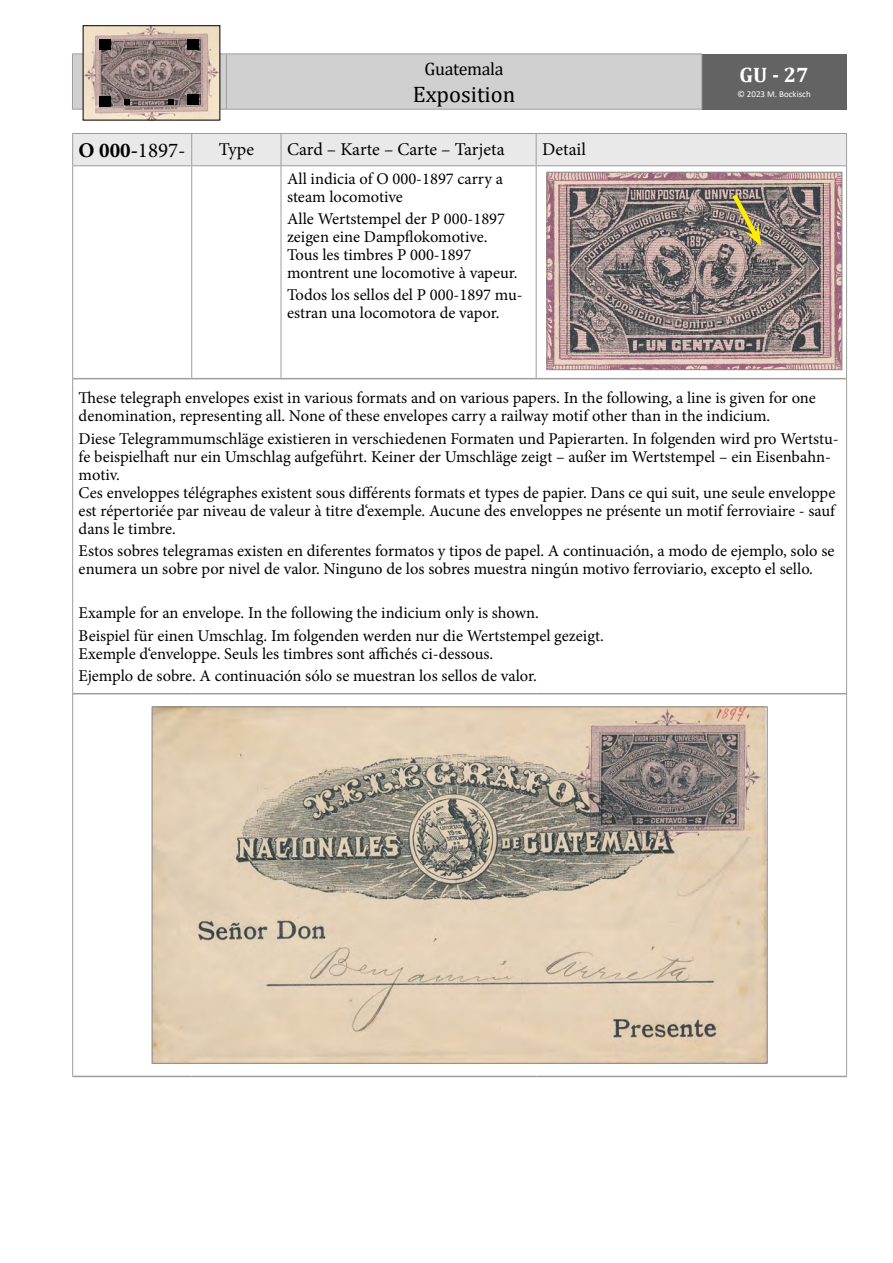
<style>
.page{position:relative;width:893px;height:1263px;background:#fff}
.page>*{position:absolute;margin:0;border:0;box-sizing:border-box;transform-origin:0 0}
.t1{font:22.5px "Cambria";color:#000}
.t2{font:700 21px "Minion Pro";color:#000}
.t3{font:700 21px "Cambria";color:#fff}
.t4{font:18px "Minion Pro";color:#000}
.t5{font:18px "Cambria";letter-spacing:-.02em;color:#000}
.t6{font:16.5px/18px "Minion Pro";color:#000}
.t7{font:9px "Calibri";color:#fff}
.s1{font-weight:400}
</style>
<div class="page">
<div style="left:702px;top:54px;width:144px;height:55px;background:#646363"></div>
<hr style="left:702px;top:54px;width:1px;height:55px;background:#9d9d9c">
<hr style="left:72px;top:109px;width:154px;height:1px;background:#9d9d9c">
<hr style="left:226px;top:109px;width:476px;height:1px;background:#9d9d9c">
<img style="left:85px;top:28px;width:133px;height:90px">
<div style="left:188px;top:40px;width:11px;height:10px;background:#000"></div>
<div style="left:99px;top:40px;width:11px;height:10px;background:#000"></div>
<svg style="left:72px;top:54px;width:630px;height:55px"></svg>
<div style="left:73px;top:134px;width:773px;height:31px;background:#e9e9e9"></div>
<hr style="left:72px;top:133px;width:120px;height:1px;background:#9d9d9c">
<hr style="left:72px;top:134px;width:1px;height:31px;background:#9d9d9c">
<hr style="left:192px;top:133px;width:89px;height:1px;background:#9d9d9c">
<hr style="left:191px;top:134px;width:1px;height:31px;background:#9d9d9c">
<hr style="left:281px;top:133px;width:255px;height:1px;background:#9d9d9c">
<hr style="left:281px;top:134px;width:1px;height:31px;background:#9d9d9c">
<hr style="left:536px;top:133px;width:311px;height:1px;background:#9d9d9c">
<hr style="left:536px;top:134px;width:1px;height:31px;background:#9d9d9c">
<hr style="left:846px;top:134px;width:1px;height:31px;background:#9d9d9c">
<hr style="left:72px;top:165px;width:120px;height:1px;background:#9d9d9c">
<hr style="left:72px;top:166px;width:1px;height:213px;background:#9d9d9c">
<hr style="left:192px;top:165px;width:89px;height:1px;background:#9d9d9c">
<hr style="left:191px;top:166px;width:1px;height:212px;background:#9d9d9c">
<hr style="left:72px;top:379px;width:1px;height:315px;background:#9d9d9c">
<hr style="left:72px;top:694px;width:1px;height:382px;background:#9d9d9c">
<hr style="left:281px;top:165px;width:255px;height:1px;background:#9d9d9c">
<hr style="left:281px;top:166px;width:1px;height:212px;background:#9d9d9c">
<hr style="left:536px;top:165px;width:311px;height:1px;background:#9d9d9c">
<hr style="left:536px;top:166px;width:1px;height:212px;background:#9d9d9c">
<hr style="left:846px;top:166px;width:1px;height:213px;background:#9d9d9c">
<hr style="left:846px;top:379px;width:1px;height:315px;background:#9d9d9c">
<hr style="left:846px;top:694px;width:1px;height:382px;background:#9d9d9c">
<hr style="left:73px;top:378px;width:119px;height:1px;background:#9d9d9c">
<hr style="left:192px;top:378px;width:89px;height:1px;background:#9d9d9c">
<hr style="left:281px;top:378px;width:255px;height:1px;background:#9d9d9c">
<hr style="left:536px;top:378px;width:310px;height:1px;background:#9d9d9c">
<hr style="left:73px;top:693px;width:119px;height:1px;background:#9d9d9c">
<hr style="left:192px;top:693px;width:89px;height:1px;background:#9d9d9c">
<hr style="left:281px;top:693px;width:255px;height:1px;background:#9d9d9c">
<hr style="left:536px;top:693px;width:310px;height:1px;background:#9d9d9c">
<hr style="left:72px;top:1076px;width:120px;height:1px;background:#9d9d9c">
<hr style="left:192px;top:1076px;width:89px;height:1px;background:#9d9d9c">
<hr style="left:281px;top:1076px;width:255px;height:1px;background:#9d9d9c">
<hr style="left:536px;top:1076px;width:311px;height:1px;background:#9d9d9c">
<img style="left:548px;top:174px;width:292px;height:194px">
<div style="left:546px;top:172px;width:296px;height:198px;border:1px solid #878787"></div>
<svg style="left:728px;top:189px;width:33px;height:57px"></svg>
<img style="left:154px;top:708px;width:612px;height:354px">
<p class="t5" style="left:425px;top:58px;width:80px">Guatemala</p>
<h1 class="t1" style="left:413px;top:81px;width:104px">Exposition</h1>
<p class="t2" style="left:79px;top:136px;width:109px">O 000-<span class="s1">1897-</span></p>
<p class="t4" style="left:219px;top:137px;width:37px">Type</p>
<p class="t4" style="left:287px;top:137px;width:219px">Card – Karte – Carte – Tarjeta</p>
<p class="t4" style="left:542px;top:137px;width:45px">Detail</p>
<p class="t6" style="left:287px;top:170px;width:218px">All indicia of O 000-1897 carry a steam locomotive</p>
<p class="t6" style="left:287px;top:210px;width:232px">Alle Wertstempel der P 000-1897 zeigen eine Dampflokomotive.<br>Tous les timbres P 000-1897 montrent une locomotive à vapeur.</p>
<p class="t6" style="left:287px;top:286px;width:237px">Todos los sellos del P 000-1897 mu&shy;estran una locomotora de vapor.</p>
<p class="t3" style="left:740px;top:60px;width:70px">GU - 27</p>
<p class="t7" style="left:737px;top:88px;width:75px">© 2023 M. Bockisch</p>
<p class="t6" style="left:79px;top:389px;width:739px">These telegraph envelopes exist in various formats and on various papers. In the following, a line is given for one denomination, representing all. None of these envelopes carry a railway motif other than in the indicium.</p>
<p class="t6" style="left:79px;top:429px;width:761px">Diese Telegrammumschläge existieren in verschiedenen Formaten und Papierarten. In folgenden wird pro Wertstu&shy;fe beispielhaft nur ein Umschlag aufgeführt. Keiner der Umschläge zeigt – außer im Wertstempel – ein Eisenbahn&shy;motiv.<br>Ces enveloppes télégraphes existent sous différents formats et types de papier. Dans ce qui suit, une seule enveloppe est répertoriée par niveau de valeur à titre d‘exemple. Aucune des enveloppes ne présente un motif ferroviaire - sauf dans le timbre.</p>
<p class="t6" style="left:79px;top:542px;width:757px">Estos sobres telegramas existen en diferentes formatos y tipos de papel. A continuación, a modo de ejemplo, solo se enumera un sobre por nivel de valor. Ninguno de los sobres muestra ningún motivo ferroviario, excepto el sello.</p>
<p class="t6" style="left:79px;top:602px;width:527px;line-height:22.2px">Example for an envelope. In the following the indicium only is shown.<br>Beispiel für einen Umschlag. Im folgenden werden nur die Wertstempel gezeigt.</p>
<p class="t6" style="left:79px;top:642px;width:460px;line-height:22.2px">Exemple d‘enveloppe. Seuls les timbres sont affichés ci-dessous.<br>Ejemplo de sobre. A continuación sólo se muestran los sellos de valor.</p>
</div>
